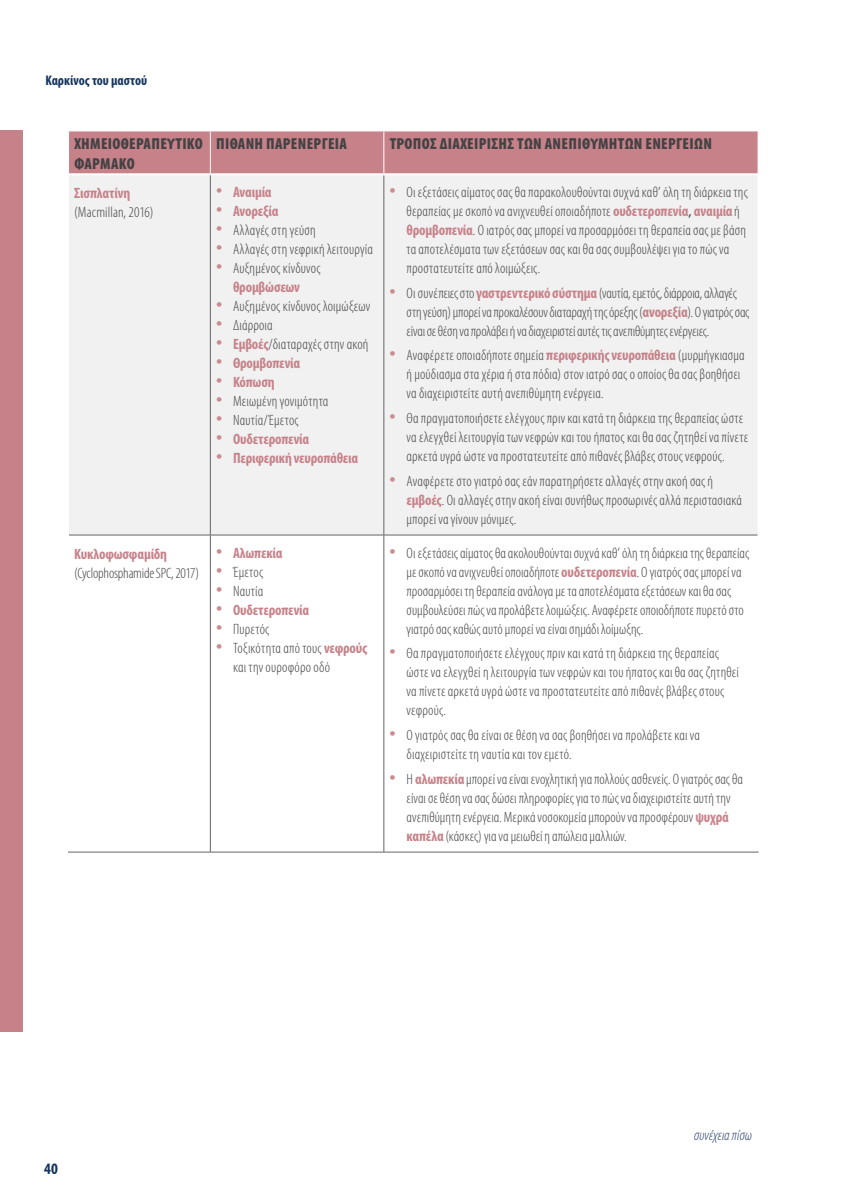
<style>
.page{position:relative;width:842px;height:1191px;background:#fff}
.page>*{position:absolute;margin:0;border:0;box-sizing:border-box;transform-origin:0 0}
.t1{font:900 condensed 16px/20px "Myriad Pro";letter-spacing:.02em;color:#434244}
.t2{font:700 condensed 16px "Myriad Pro";color:#14345d}
.t3{font:300 condensed 15px/19px "Myriad Pro";letter-spacing:.01em;color:#434244}
.t4{font:300 condensed 15px/19px "Myriad Pro";letter-spacing:-.01em;color:#434244}
.t5{font:700 condensed 15px "Myriad Pro";letter-spacing:-.015em;color:#c78289}
.t6{font:300 condensed 15px "Myriad Pro";letter-spacing:-.015em;color:#434244}
.t7{font:italic 300 condensed 15px "Myriad Pro";letter-spacing:.005em;color:#273e68}
.t8{font:700 condensed 14px "Myriad Pro";color:#14345d}
.s1{font-size:26px;color:#ca8c91}
.s2{font-weight:700;color:#c78289}
.s3{font-weight:400;font-stretch:normal}
.s4{font-weight:300;font-size:26px;color:#ca8c91}
</style>
<div class="page">
<div style="left:0;top:130px;width:23px;height:902px;background:#c78289"></div>
<div style="left:69px;top:131px;width:688px;height:42px;background:#c78289"></div>
<div style="left:69px;top:175px;width:688px;height:359px;background:#f1f1f2"></div>
<svg style="left:69px;top:535px;width:688px;height:316px"></svg>
<hr style="left:210px;top:131px;width:1px;height:42px;background:#fff">
<hr style="left:383px;top:131px;width:1px;height:42px;background:#fff">
<hr style="left:383px;top:175px;width:1px;height:360px;background:#636466">
<hr style="left:383px;top:535px;width:1px;height:317px;background:#636466">
<hr style="left:210px;top:175px;width:1px;height:360px;background:#636466">
<hr style="left:210px;top:535px;width:1px;height:317px;background:#636466">
<hr style="left:69px;top:534px;width:141px;height:1px;background:#636466">
<hr style="left:210px;top:534px;width:174px;height:1px;background:#636466">
<hr style="left:384px;top:534px;width:373px;height:1px;background:#636466">
<hr style="left:68px;top:851px;width:142px;height:1px;background:#636466">
<hr style="left:210px;top:851px;width:174px;height:1px;background:#636466">
<hr style="left:384px;top:851px;width:374px;height:1px;background:#636466">
<p class="t8" style="left:45px;top:72px;width:103px">Kαρκίνος του μαστού</p>
<p class="t1" style="left:74px;top:133px;width:130px">ΧΗΜΕΙΟΘΕΡΑΠΕΥΤΙΚΟ<br>ΦΑΡΜΑΚΟ</p>
<p class="t1" style="left:216px;top:133px;width:132px">ΠΙΘΑΝΗ ΠΑΡΕΝΕΡΓΕΙΑ</p>
<p class="t1" style="left:390px;top:133px;width:324px">ΤΡΟΠΟΣ ΔΙΑΧΕΙΡΙΣΗΣ ΤΩΝ ΑΝΕΠΙΘΥΜΗΤΩΝ ΕΝΕΡΓΕΙΩΝ</p>
<p class="t5" style="left:74px;top:184px;width:58px">Σισπλατίνη</p>
<p class="t3" style="left:74px;top:203px;width:81px">(Macmillan, 2016)</p>
<p class="t3" style="left:406px;top:182px;width:343px;text-indent:-17px"><span class="s1">•</span> Οι εξετάσεις αίματος σας θα παρακολουθούνται συχνά καθ’ όλη τη διάρκεια της θεραπείας με σκοπό να ανιχνευθεί οποιαδήποτε <span class="s2">ουδετεροπενία</span><span class="s3">,</span> <span class="s2">αναιμία</span> ή <span class="s2">θρομβοπενία</span>. Ο ιατρός σας μπορεί να προσαρμόσει τη θεραπεία σας με βάση τα αποτελέσματα των εξετάσεων σας και θα σας συμβουλέψει για το πώς να προστατευτείτε από λοιμώξεις.</p>
<p class="t4" style="left:406px;top:283px;width:344px;text-indent:-17px"><span class="s1">•</span> Οι συνέπειες στο <span class="s2">γαστρεντερικό σύστημα</span> (ναυτία, εμετός, διάρροια, αλλαγές στη γεύση) μπορεί να προκαλέσουν διαταραχή της όρεξης (<span class="s2">ανορεξία</span>). Ο γιατρός σας είναι σε θέση να προλάβει ή να διαχειριστεί αυτές τις ανεπιθύμητες ενέργειες.</p>
<p class="t3" style="left:406px;top:346px;width:340px;text-indent:-17px"><span class="s1">•</span> Αναφέρετε οποιαδήποτε σημεία <span class="s2">περιφερικής νευροπάθεια</span> (μυρμήγκιασμα ή μούδιασμα στα χέρια ή στα πόδια) στον ιατρό σας ο οποίος θα σας βοηθήσει να διαχειριστείτε αυτή ανεπιθύμητη ενέργεια.</p>
<p class="t3" style="left:406px;top:408px;width:343px;text-indent:-17px"><span class="s1">•</span> Θα πραγματοποιήσετε ελέγχους πριν και κατά τη διάρκεια της θεραπείας ώστε να ελεγχθεί λειτουργία των νεφρών και του ήπατος και θα σας ζητηθεί να πίνετε αρκετά υγρά ώστε να προστατευτείτε από πιθανές βλάβες στους νεφρούς.</p>
<p class="t3" style="left:406px;top:471px;width:337px;text-indent:-17px"><span class="s1">•</span> Αναφέρετε στο γιατρό σας εάν παρατηρήσετε αλλαγές στην ακοή σας ή <span class="s2">εμβοές</span>. Οι αλλαγές στην ακοή είναι συνήθως προσωρινές αλλά περιστασιακά μπορεί να γίνουν μόνιμες.</p>
<p class="t5" style="left:216px;top:182px;width:57px"><span class="s4">•</span> Aναιμία</p>
<p class="t5" style="left:216px;top:201px;width:64px"><span class="s4">•</span> Aνορεξία</p>
<p class="t3" style="left:216px;top:220px;width:101px"><span class="s1">•</span> Αλλαγές στη γεύση</p>
<p class="t3" style="left:216px;top:239px;width:158px"><span class="s1">•</span> Αλλαγές στη νεφρική λειτουργία</p>
<p class="t3" style="left:216px;top:258px;width:106px;text-align:center"><span class="s1">•</span> Αυξημένος κίνδυνος <span class="s2">θρομβώσεων</span></p>
<p class="t3" style="left:216px;top:296px;width:156px"><span class="s1">•</span> Αυξημένος κίνδυνος λοιμώξεων</p>
<p class="t3" style="left:216px;top:315px;width:58px"><span class="s1">•</span> Διάρροια</p>
<p class="t3" style="left:216px;top:334px;width:154px"><span class="s1">•</span> <span class="s2">Εμβοές</span>/διαταραχές στην ακοή</p>
<p class="t5" style="left:216px;top:353px;width:86px"><span class="s4">•</span> Θρομβοπενία</p>
<p class="t5" style="left:216px;top:372px;width:60px"><span class="s4">•</span> Κόπωση</p>
<p class="t3" style="left:216px;top:391px;width:114px"><span class="s1">•</span> Μειωμένη γονιμότητα</p>
<p class="t3" style="left:216px;top:410px;width:84px"><span class="s1">•</span> Ναυτία/Έμετος</p>
<p class="t5" style="left:216px;top:429px;width:95px"><span class="s4">•</span> Ουδετεροπενία</p>
<p class="t5" style="left:216px;top:448px;width:144px"><span class="s4">•</span> Περιφερική νευροπάθεια</p>
<p class="t5" style="left:74px;top:545px;width:94px">Κυκλοφωσφαμίδη</p>
<p class="t6" style="left:74px;top:564px;width:126px">(Cyclophosphamide SPC, 2017)</p>
<p class="t5" style="left:216px;top:543px;width:68px"><span class="s4">•</span> Αλωπεκία</p>
<p class="t3" style="left:216px;top:562px;width:49px"><span class="s1">•</span> Έμετος</p>
<p class="t3" style="left:216px;top:581px;width:49px"><span class="s1">•</span> Ναυτία</p>
<p class="t5" style="left:216px;top:600px;width:95px"><span class="s4">•</span> Ουδετεροπενία</p>
<p class="t3" style="left:216px;top:619px;width:55px"><span class="s1">•</span> Πυρετός</p>
<p class="t3" style="left:233px;top:638px;width:136px;text-indent:-17px"><span class="s1">•</span> Τοξικότητα από τους <span class="s2">νεφρούς </span>και την ουροφόρο οδό</p>
<p class="t3" style="left:406px;top:543px;width:344px;text-indent:-17px"><span class="s1">•</span> Οι εξετάσεις αίματος θα ακολουθούνται συχνά καθ’ όλη τη διάρκεια της θεραπείας με σκοπό να ανιχνευθεί οποιαδήποτε <span class="s2">ουδετεροπενία</span>. Ο γιατρός σας μπορεί να προσαρμόσει τη θεραπεία ανάλογα με τα αποτελέσματα εξετάσεων και θα σας συμβουλεύσει πώς να προλάβετε λοιμώξεις. Αναφέρετε οποιοδήποτε πυρετό στο γιατρό σας καθώς αυτό μπορεί να είναι σημάδι λοίμωξης.</p>
<p class="t3" style="left:406px;top:644px;width:334px;text-indent:-17px"><span class="s1">•</span> Θα πραγματοποιήσετε ελέγχους πριν και κατά τη διάρκεια της θεραπείας ώστε να ελεγχθεί η λειτουργία των νεφρών και του ήπατος και θα σας ζητηθεί να πίνετε αρκετά υγρά ώστε να προστατευτείτε από πιθανές βλάβες στους νεφρούς.</p>
<p class="t3" style="left:406px;top:725px;width:295px;text-indent:-17px"><span class="s1">•</span> Ο γιατρός σας θα είναι σε θέση να σας βοηθήσει να προλάβετε και να διαχειριστείτε τη ναυτία και τον εμετό.</p>
<p class="t3" style="left:406px;top:769px;width:338px;text-indent:-17px"><span class="s1">•</span> Η <span class="s2">αλωπεκία</span> μπορεί να είναι ενοχλητική για πολλούς ασθενείς. Ο γιατρός σας θα είναι σε θέση να σας δώσει πληροφορίες για το πώς να διαχειριστείτε αυτή την ανεπιθύμητη ενέργεια. Μερικά νοσοκομεία μπορούν να προσφέρουν <span class="s2">ψυχρά καπέλα</span> (κάσκες) για να μειωθεί η απώλεια μαλλιών.</p>
<p class="t2" style="left:44px;top:1159px;width:15px">40</p>
<p class="t7" style="left:694px;top:1125px;width:59px">συνέχεια πίσω</p>
</div>
